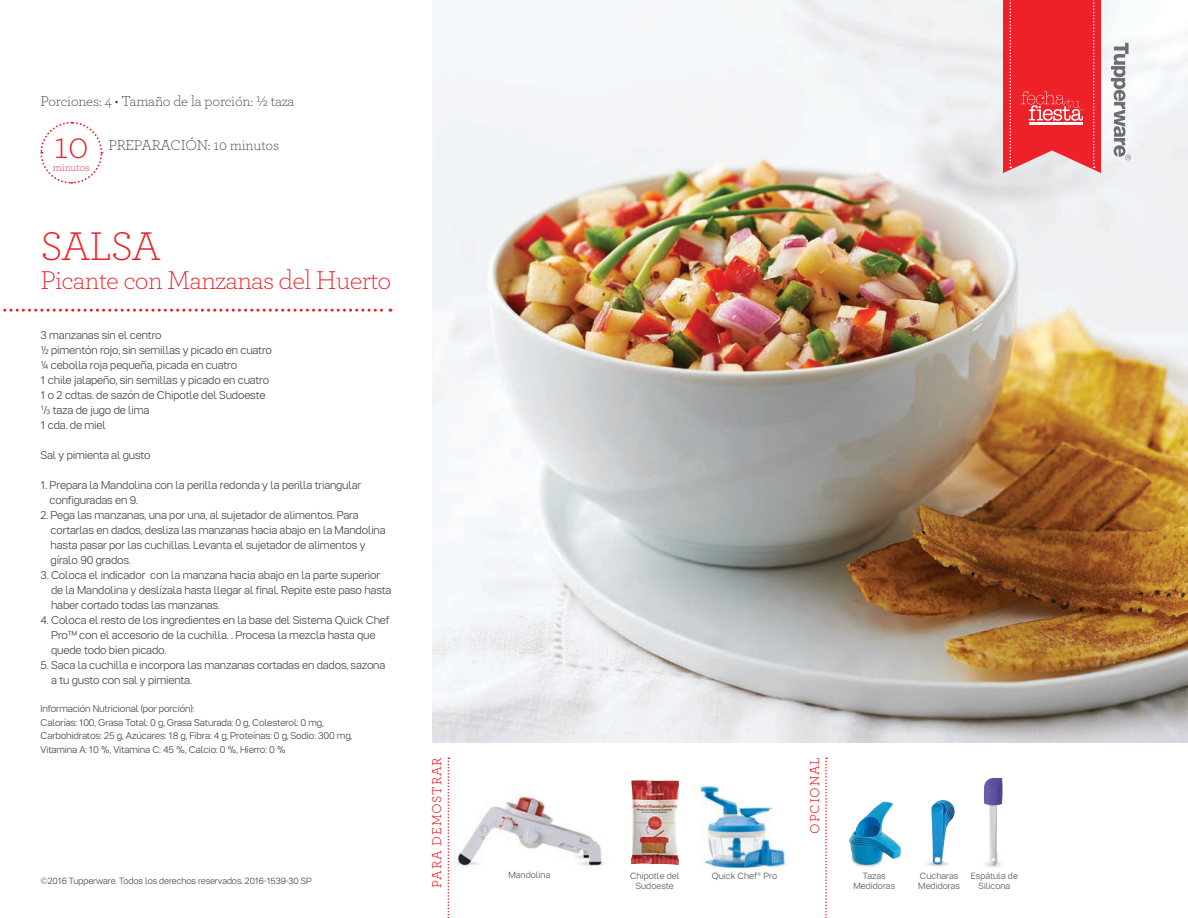
<style>
.page{position:relative;width:1188px;height:918px;background:#fff}
.page>*{position:absolute;margin:0;border:0;box-sizing:border-box;transform-origin:0 0}
.Recipe_Copy_7_5_10{font:300 42px "Archer";letter-spacing:-.035em;color:#ee2028}
.Recipe_Copy_7_5_10-2{font:300 39px "Archer";color:#ee2028}
.Recipe_Copy_7_5_10-3{font:300 27px "Archer";letter-spacing:-.025em;color:#ee2028}
.Recipe_Copy_7_5_10-4{font:300 15px "Archer";letter-spacing:-.015em;color:#3e3e3f}
.Recipe_Copy_7_5_10-5{font:13.5px "Archer";letter-spacing:.06em;color:#ee2028}
.Recipe_Copy_7_5_10-6{font:300 11.25px/15px "Tupper PRO";letter-spacing:-.015em;color:#3e3e3f}
.Recipe_Copy_7_5_10-7{font:300 11.25px "Archer";letter-spacing:-.02em;color:#ee2028}
.Nutritionals_6_5_9{font:300 9.75px/13.5px "Tupper PRO";letter-spacing:-.015em;color:#3e3e3f}
.Product_Silos_6_7{font:300 9px/10.5px "Tupper PRO";color:#4b4c4d;text-align:center}
.t1{font:300 9px "Tupper PRO";letter-spacing:-.01em;color:#3e3e3f}
</style>
<div class="page">
<img style="left:432px;top:0;width:756px;height:742px">
<svg style="left:448px;top:758px;width:1px;height:160px"></svg>
<svg style="left:825px;top:758px;width:2px;height:160px"></svg>
<svg style="left:40px;top:121px;width:63px;height:63px"></svg>
<svg style="left:0;top:309px;width:391px;height:3px"></svg>
<svg style="left:1003px;top:0;width:98px;height:173px;background:#ee363d"></svg>
<svg style="left:1111px;top:43px;width:20px;height:117px"></svg>
<img style="left:983px;top:778px;width:20px;height:90px">
<img style="left:455px;top:796px;width:150px;height:74px">
<img style="left:698px;top:784px;width:90px;height:87px">
<img style="left:849px;top:802px;width:52px;height:65px">
<img style="left:927px;top:800px;width:28px;height:66px">
<img style="left:631px;top:780px;width:48px;height:85px">
<p class="Recipe_Copy_7_5_10-4" style="left:40px;top:91px;width:256px">Porciones: 4 • Tamaño de la porción: ½ taza</p>
<p class="Recipe_Copy_7_5_10-4" style="left:108px;top:135px;width:172px">PREPARACIÓN: 10 minutos</p>
<p class="Recipe_Copy_7_5_10-2" style="left:54px;top:119px;width:36px">10</p>
<p class="Recipe_Copy_7_5_10-7" style="left:53px;top:160px;width:38px">minutos</p>
<p class="Recipe_Copy_7_5_10" style="left:40px;top:219px;width:122px">SALSA</p>
<p class="Recipe_Copy_7_5_10-3" style="left:40px;top:262px;width:353px">Picante con Manzanas del Huerto</p>
<p class="Recipe_Copy_7_5_10-6" style="left:40px;top:327px;width:123px">3 manzanas sin el centro</p>
<p class="Recipe_Copy_7_5_10-6" style="left:40px;top:342px;width:233px">½ pimentón rojo, sin semillas y picado en cuatro</p>
<p class="Recipe_Copy_7_5_10-6" style="left:40px;top:357px;width:198px">¼ cebolla roja pequeña, picada en cuatro</p>
<p class="Recipe_Copy_7_5_10-6" style="left:40px;top:372px;width:230px">1 chile jalapeño, sin semillas y picado en cuatro</p>
<p class="Recipe_Copy_7_5_10-6" style="left:40px;top:387px;width:227px">1 o 2 cdtas. de sazón de Chipotle del Sudoeste</p>
<p class="Recipe_Copy_7_5_10-6" style="left:40px;top:402px;width:111px">¹/₃ taza de jugo de lima</p>
<p class="Recipe_Copy_7_5_10-6" style="left:40px;top:417px;width:67px">1 cda. de miel</p>
<p class="Recipe_Copy_7_5_10-6" style="left:40px;top:447px;width:112px">Sal y pimienta al gusto</p>
<p class="Recipe_Copy_7_5_10-6" style="left:50px;top:477px;width:313px;text-indent:-9px">1. Prepara la Mandolina con la perilla redonda y la perilla triangular configuradas en 9.</p>
<p class="Recipe_Copy_7_5_10-6" style="left:51px;top:507px;width:337px;text-indent:-10px">2. Pega las manzanas, una por una, al sujetador de alimentos. Para cortarlas en dados, desliza las manzanas hacia abajo en la Mandolina hasta pasar por las cuchillas. Levanta el sujetador de alimentos y gíralo 90 grados.</p>
<p class="Recipe_Copy_7_5_10-6" style="left:51px;top:567px;width:342px;text-indent:-11px">3. Coloca el indicador con la manzana hacia abajo en la parte superior de la Mandolina y deslízala hasta llegar al final. Repite este paso hasta haber cortado todas las manzanas.</p>
<p class="Recipe_Copy_7_5_10-6" style="left:51px;top:612px;width:340px;text-indent:-11px">4. Coloca el resto de los ingredientes en la base del Sistema Quick Chef<br>Pro™ con el accesorio de la cuchilla. . Procesa la mezcla hasta que quede todo bien picado.</p>
<p class="Recipe_Copy_7_5_10-6" style="left:51px;top:657px;width:336px;text-indent:-11px">5. Saca la cuchilla e incorpora las manzanas cortadas en dados, sazona a tu gusto con sal y pimienta.</p>
<p class="Nutritionals_6_5_9" style="left:40px;top:702px;width:155px">Información Nutricional (por porción):</p>
<p class="Nutritionals_6_5_9" style="left:40px;top:716px;width:313px">Calorías: 100, Grasa Total: 0 g, Grasa Saturada: 0 g, Colesterol: 0 mg,<br>Carbohidratos: 25 g, Azúcares: 18 g, Fibra: 4 g, Proteínas: 0 g, Sodio: 300 mg,<br>Vitamina A: 10 %, Vitamina C: 45 %, Calcio: 0 %, Hierro: 0 %</p>
<p class="Recipe_Copy_7_5_10-5" style="left:428px;top:888px;width:132px;rotate:-90deg">PARA DEMOSTRAR</p>
<p class="Recipe_Copy_7_5_10-5" style="left:805px;top:834px;width:78px;rotate:-90deg">OPCIONAL</p>
<p class="t1" style="left:40px;top:876px;width:273px">©2016 Tupperware. Todos los derechos reservados. 2016-1539-30 SP</p>
<p class="Product_Silos_6_7" style="left:971px;top:870px;width:49px">Espátula de<br>Silicona</p>
<p class="Product_Silos_6_7" style="left:508px;top:870px;width:43px">Mandolina</p>
<p class="Product_Silos_6_7" style="left:712px;top:870px;width:67px">Quick Chef<sup>®</sup> Pro</p>
<p class="Product_Silos_6_7" style="left:853px;top:870px;width:43px">Tazas<br>Medidoras</p>
<p class="Product_Silos_6_7" style="left:918px;top:870px;width:43px;text-align:left">Cucharas<br>Medidoras</p>
<p class="Product_Silos_6_7" style="left:630px;top:870px;width:51px">Chipotle del<br>Sudoeste</p>
</div>
